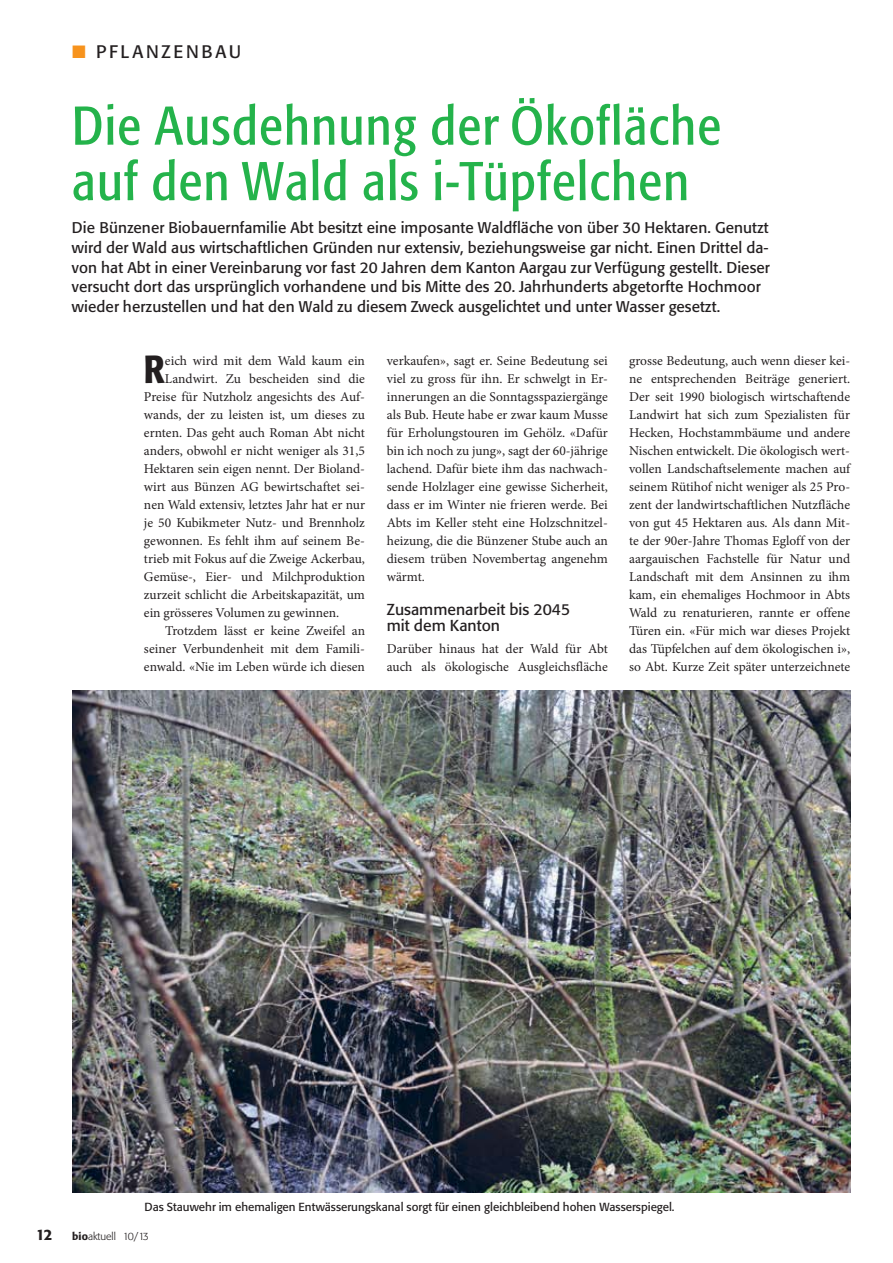
<style>
.page{position:relative;width:893px;height:1263px;background:#fff}
.page>*{position:absolute;margin:0;border:0;box-sizing:border-box;transform-origin:0 0}
.t1{font:condensed 54px/55.5px "Formata BQ";letter-spacing:.025em;color:#24b34b}
.t2{font:500 condensed 38.85px "Formata BQ";color:#231f20}
.t3{font:18px "Formata BQ";letter-spacing:.15em;color:#231f20}
.t4{font:15.75px/16.5px "Formata BQ";color:#231f20}
.t5{font:15.3px/19.8px "Formata BQ";letter-spacing:.005em;color:#231f20}
.t6{font:500 15px "Formata BQ";color:#231f20}
.t7{font:13.5px/18px "Minion Pro";color:#231f20;text-align:justify}
.t8{font:11.55px "Formata BQ";color:#231f20}
.t9{font:300 10.5px "Formata BQ";color:#231f20}
.s1{color:#f7931d}
.s2{font-weight:500}
</style>
<div class="page">
<img style="left:72px;top:691px;width:778px;height:501px">
<h3 class="t3" style="left:72px;top:42px;width:171px"><span class="s1">■</span> PFLANZENBAU</h3>
<h1 class="t1" style="left:72px;top:100px;width:650px">Die Ausdehnung der Ökofläche auf den Wald als i-Tüpfelchen</h1>
<p class="t5" style="left:72px;top:218px;width:699px">Die Bünzener Biobauernfamilie Abt besitzt eine imposante Waldfläche von über 30 Hektaren. Genutzt wird der Wald aus wirtschaftlichen Gründen nur extensiv, beziehungsweise gar nicht. Einen Drittel da&shy;von hat Abt in einer Vereinbarung vor fast 20 Jahren dem Kanton Aargau zur Verfügung gestellt. Dieser versucht dort das ursprünglich vorhandene und bis Mitte des 20. Jahrhunderts abgetorfte Hochmoor wieder herzustellen und hat den Wald zu diesem Zweck ausgelichtet und unter Wasser gesetzt.</p>
<p class="t7" style="left:387px;top:353px;width:223px">verkaufen», sagt er. Seine Bedeutung sei viel zu gross für ihn. Er schwelgt in Er&shy;innerungen an die Sonntagsspaziergänge als Bub. Heute habe er zwar kaum Musse für Erholungstouren im Gehölz. «Dafür bin ich noch zu jung», sagt der 60-jährige lachend. Dafür biete ihm das nachwach&shy;sende Holzlager eine gewisse Sicherheit, dass er im Winter nie frieren werde. Bei Abts im Keller steht eine Holzschnitzel&shy;heizung, die die Bünzener Stube auch an diesem trüben Novembertag angenehm wärmt.</p>
<p class="t4" style="left:387px;top:602px;width:185px">Zusammenarbeit bis 2045 mit dem Kanton</p>
<p class="t7" style="left:387px;top:641px;width:223px">Darüber hinaus hat der Wald für Abt auch als ökologische Ausgleichsfläche</p>
<p class="t7" style="left:629px;top:353px;width:223px">grosse Bedeutung, auch wenn dieser kei&shy;ne entsprechenden Beiträge generiert.<br>Der seit 1990 biologisch wirtschaftende Landwirt hat sich zum Spezialisten für Hecken, Hochstammbäume und andere Nischen entwickelt. Die ökologisch wert&shy;vollen Landschaftselemente machen auf seinem Rütihof nicht weniger als 25 Pro&shy;zent der landwirtschaftlichen Nutzfläche von gut 45 Hektaren aus. Als dann Mit&shy;te der 90er-Jahre Thomas Egloff von der aargauischen Fachstelle für Natur und Landschaft mit dem Ansinnen zu ihm kam, ein ehemaliges Hochmoor in Abts Wald zu renaturieren, rannte er offene Türen ein. «Für mich war dieses Projekt das Tüpfelchen auf dem ökologischen i», so Abt. Kurze Zeit später unterzeichnete</p>
<h2 class="t2" style="left:144px;top:346px;width:23px">R</h2>
<p class="t7" style="left:165px;top:353px;width:201px">eich wird mit dem Wald kaum ein</p>
<p class="t7" style="left:165px;top:371px;width:201px">Landwirt. Zu bescheiden sind die</p>
<p class="t7" style="left:144px;top:389px;width:223px">Preise für Nutzholz angesichts des Auf-</p>
<p class="t7" style="left:144px;top:407px;width:223px">wands, der zu leisten ist, um dieses zu</p>
<p class="t7" style="left:144px;top:425px;width:223px">ernten. Das geht auch Roman Abt nicht</p>
<p class="t7" style="left:144px;top:443px;width:222px">anders, obwohl er nicht weniger als 31,5</p>
<p class="t7" style="left:144px;top:461px;width:223px">Hektaren sein eigen nennt. Der Bioland-</p>
<p class="t7" style="left:144px;top:479px;width:222px">wirt aus Bünzen AG bewirtschaftet sei-</p>
<p class="t7" style="left:144px;top:497px;width:223px">nen Wald extensiv, letztes Jahr hat er nur</p>
<p class="t7" style="left:144px;top:515px;width:222px">je 50 Kubikmeter Nutz- und Brennholz</p>
<p class="t7" style="left:144px;top:533px;width:223px">gewonnen. Es fehlt ihm auf seinem Be-</p>
<p class="t7" style="left:144px;top:551px;width:223px">trieb mit Fokus auf die Zweige Ackerbau,</p>
<p class="t7" style="left:144px;top:569px;width:223px">Gemüse-, Eier- und Milchproduktion</p>
<p class="t7" style="left:144px;top:587px;width:222px">zurzeit schlicht die Arbeitskapazität, um</p>
<p class="t7" style="left:144px;top:605px;width:197px">ein grösseres Volumen zu gewinnen.</p>
<p class="t7" style="left:165px;top:623px;width:201px">Trotzdem lässt er keine Zweifel an</p>
<p class="t7" style="left:144px;top:641px;width:222px">seiner Verbundenheit mit dem Famili-</p>
<p class="t7" style="left:144px;top:659px;width:222px">enwald. «Nie im Leben würde ich diesen</p>
<p class="t8" style="left:145px;top:1201px;width:532px">Das Stauwehr im ehemaligen Entwässerungskanal sorgt für einen gleichbleibend hohen Wasserspiegel.</p>
<p class="t6" style="left:36px;top:1228px;width:18px">12</p>
<p class="t9" style="left:72px;top:1232px;width:78px"><span class="s2">bio</span>aktuell 10/13</p>
</div>
